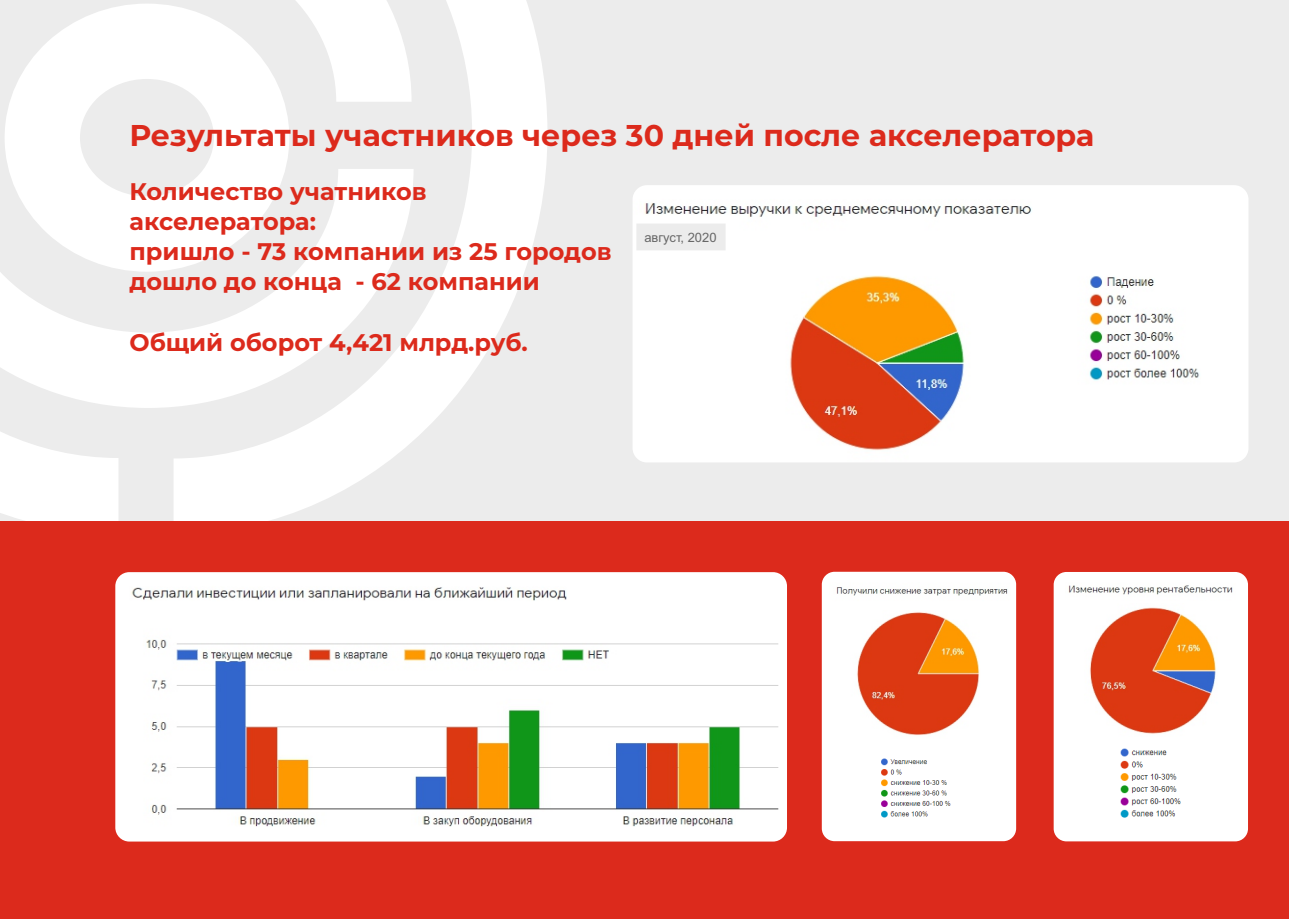
<style>
.page{position:relative;width:1289px;height:919px;background:#fff}
.page>*{position:absolute;margin:0;border:0;box-sizing:border-box;transform-origin:0 0}
.t1{font:700 30px "Montserrat";color:#dc2a1c}
.t2{font:700 24px/30.2px "Montserrat";color:#dc2a1c}
.t3{font:12.9px "Arial";color:#676767}
</style>
<div class="page">
<div style="left:0;top:0;width:1288px;height:918px;background:#ececec"></div>
<svg style="left:0;top:432px;width:118px;height:89px;fill:#fff"></svg>
<svg style="left:174px;top:0;width:373px;height:521px"></svg>
<svg style="left:0;top:169px;width:413px;height:239px;fill:#fff"></svg>
<svg style="left:174px;top:0;width:237px;height:102px"></svg>
<svg style="left:5px;top:4px;width:284px;height:268px;fill:#fff"></svg>
<div style="left:0;top:521px;width:1288px;height:397px;background:#dc2a1c"></div>
<div style="left:821px;top:571px;width:195px;height:270px;background:#fff;border-radius:13px"></div>
<img style="left:836px;top:587px;width:172px;height:9px">
<img style="left:881px;top:758px;width:70px;height:60px">
<div style="left:1053px;top:572px;width:194px;height:269px;background:#fff;border-radius:13px"></div>
<img style="left:1120px;top:748px;width:61px;height:70px">
<img style="left:1068px;top:585px;width:165px;height:10px">
<img style="left:633px;top:185px;width:615px;height:277px">
<img style="left:857px;top:612px;width:123px;height:124px">
<img style="left:1090px;top:607px;width:126px;height:127px">
<img style="left:115px;top:572px;width:672px;height:269px;border-radius:14px">
<p class="t1" style="left:129px;top:117px;width:966px">Результаты участников через 30 дней после акселератора</p>
<p class="t2" style="left:129px;top:176px;width:483px">Количество учатников акселератора:<br>пришло - 73 компании из 25 городов дошло до конца - 62 компании</p>
<p class="t2" style="left:129px;top:327px;width:400px">Общий оборот 4,421 млрд.руб.</p>
<p class="t3" style="left:644px;top:232px;width:74px">август, 2020</p>
</div>
